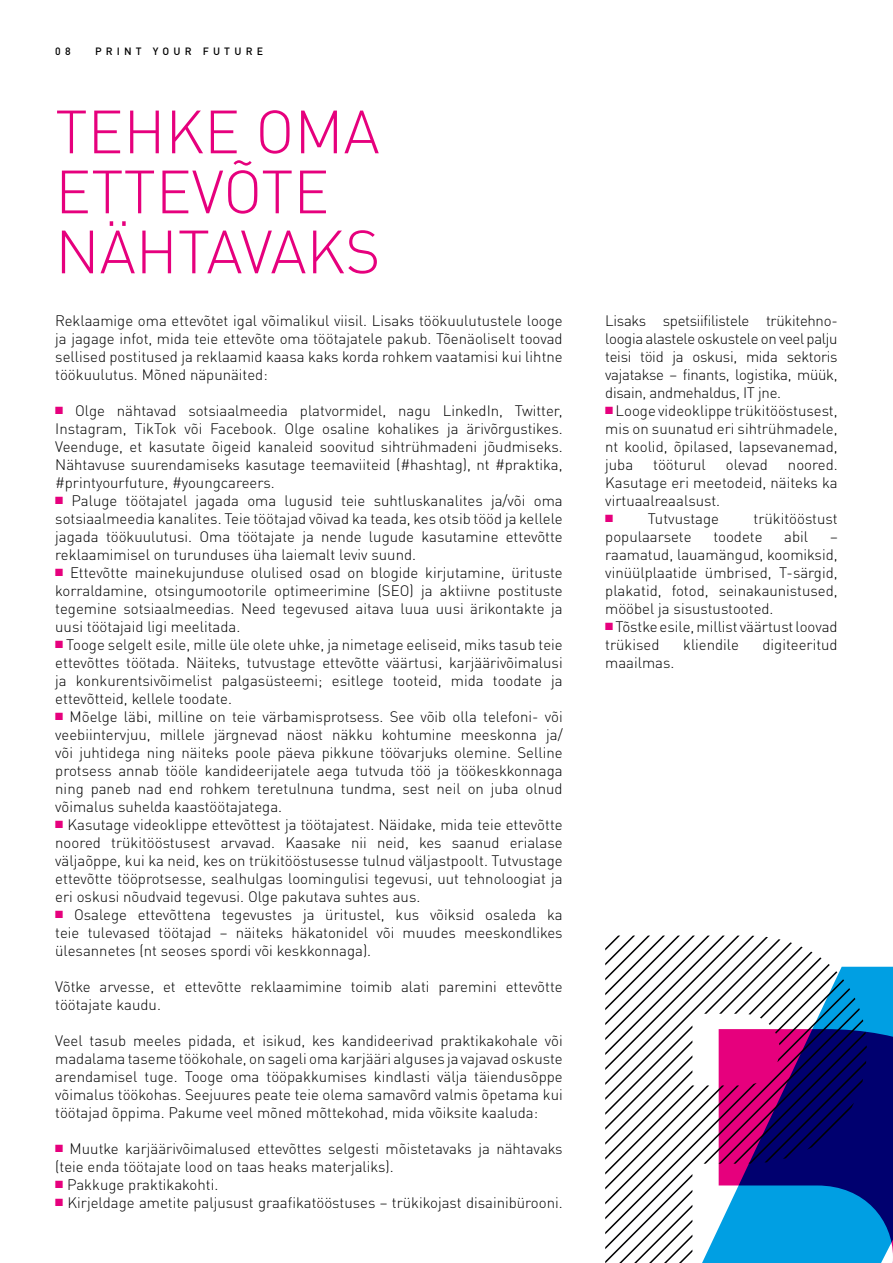
<style>
.page{position:relative;width:893px;height:1263px;background:#fff}
.page>*{position:absolute;margin:0;border:0;box-sizing:border-box;transform-origin:0 0}
.t1{font:300 60px/60px "DIN Pro";color:#e6007d}
.t2{font:300 15px/18px "DIN Pro";color:#000;text-align:justify}
.t3{font:500 10.5px "DIN Pro";letter-spacing:.4em;color:#000}
.s1{color:#e6007d}
</style>
<div class="page">
<svg style="left:605px;top:935px;width:288px;height:328px"></svg>
<svg style="left:605px;top:998px;width:38px;height:251px"></svg>
<svg style="left:643px;top:967px;width:250px;height:296px"></svg>
<p class="t3" style="left:55px;top:43px;width:17px">0 8</p>
<p class="t3" style="left:95px;top:43px;width:170px">PRINT YOUR FUTURE</p>
<h1 class="t1" style="left:55px;top:96px;width:327px">TEHKE OMA<br>ETTEVÕTE<br>NÄHTAVAKS</h1>
<p class="t2" style="left:55px;top:310px;width:509px">Reklaamige oma ettevõtet igal võimalikul viisil. Lisaks töökuulutustele looge ja jagage infot, mida teie ettevõte oma töötajatele pakub. Tõenäoliselt toovad sellised postitused ja reklaamid kaasa kaks korda rohkem vaatamisi kui lihtne töökuulutus. Mõned näpunäited:</p>
<p class="t2" style="left:55px;top:400px;width:509px"><span class="s1">■</span> Olge nähtavad sotsiaalmeedia platvormidel, nagu LinkedIn, Twitter, Instagram, TikTok või Facebook. Olge osaline kohalikes ja ärivõrgustikes.<br>Veenduge, et kasutate õigeid kanaleid soovitud sihtrühmadeni jõudmiseks.<br>Nähtavuse suurendamiseks kasutage teemaviiteid (#hashtag), nt #praktika, #printyourfuture, #youngcareers.</p>
<p class="t2" style="left:55px;top:490px;width:509px"><span class="s1">■</span> Paluge töötajatel jagada oma lugusid teie suhtluskanalites ja/või oma sotsiaalmeedia kanalites. Teie töötajad võivad ka teada, kes otsib tööd ja kellele jagada töökuulutusi. Oma töötajate ja nende lugude kasutamine ettevõtte reklaamimisel on turunduses üha laiemalt leviv suund.</p>
<p class="t2" style="left:55px;top:562px;width:509px"><span class="s1">■</span> Ettevõtte mainekujunduse olulised osad on blogide kirjutamine, ürituste korraldamine, otsingumootorile optimeerimine (SEO) ja aktiivne postituste tegemine sotsiaalmeedias. Need tegevused aitava luua uusi ärikontakte ja uusi töötajaid ligi meelitada.</p>
<p class="t2" style="left:55px;top:634px;width:509px"><span class="s1">■</span> Tooge selgelt esile, mille üle olete uhke, ja nimetage eeliseid, miks tasub teie ettevõttes töötada. Näiteks, tutvustage ettevõtte väärtusi, karjäärivõimalusi ja konkurentsivõimelist palgasüsteemi; esitlege tooteid, mida toodate ja ettevõtteid, kellele toodate.</p>
<p class="t2" style="left:55px;top:706px;width:509px"><span class="s1">■</span> Mõelge läbi, milline on teie värbamisprotsess. See võib olla telefoni- või veebiintervjuu, millele järgnevad näost näkku kohtumine meeskonna ja/ või juhtidega ning näiteks poole päeva pikkune töövarjuks olemine. Selline protsess annab tööle kandideerijatele aega tutvuda töö ja töökeskkonnaga ning paneb nad end rohkem teretulnuna tundma, sest neil on juba olnud võimalus suhelda kaastöötajatega.</p>
<p class="t2" style="left:55px;top:814px;width:509px"><span class="s1">■</span> Kasutage videoklippe ettevõttest ja töötajatest. Näidake, mida teie ettevõtte noored trükitööstusest arvavad. Kaasake nii neid, kes saanud erialase väljaõppe, kui ka neid, kes on trükitööstusesse tulnud väljastpoolt. Tutvustage ettevõtte tööprotsesse, sealhulgas loomingulisi tegevusi, uut tehnoloogiat ja eri oskusi nõudvaid tegevusi. Olge pakutava suhtes aus.</p>
<p class="t2" style="left:55px;top:904px;width:509px"><span class="s1">■</span> Osalege ettevõttena tegevustes ja üritustel, kus võiksid osaleda ka teie tulevased töötajad – näiteks häkatonidel või muudes meeskondlikes ülesannetes (nt seoses spordi või keskkonnaga).</p>
<p class="t2" style="left:55px;top:976px;width:509px">Võtke arvesse, et ettevõtte reklaamimine toimib alati paremini ettevõtte töötajate kaudu.</p>
<p class="t2" style="left:55px;top:1030px;width:509px">Veel tasub meeles pidada, et isikud, kes kandideerivad praktikakohale või madalama taseme töökohale, on sageli oma karjääri alguses ja vajavad oskuste arendamisel tuge. Tooge oma tööpakkumises kindlasti välja täiendusõppe võimalus töökohas. Seejuures peate teie olema samavõrd valmis õpetama kui töötajad õppima. Pakume veel mõned mõttekohad, mida võiksite kaaluda:</p>
<p class="t2" style="left:55px;top:1138px;width:509px"><span class="s1">■</span> Muutke karjäärivõimalused ettevõttes selgesti mõistetavaks ja nähtavaks (teie enda töötajate lood on taas heaks materjaliks).</p>
<p class="t2" style="left:55px;top:1174px;width:165px"><span class="s1">■</span> Pakkuge praktikakohti.</p>
<p class="t2" style="left:55px;top:1192px;width:509px"><span class="s1">■</span> Kirjeldage ametite paljusust graafikatööstuses – trükikojast disainibürooni.</p>
<p class="t2" style="left:605px;top:310px;width:234px">Lisaks spetsiifilistele trükitehno&shy;loogia alastele oskustele on veel palju teisi töid ja oskusi, mida sektoris vajatakse – finants, logistika, müük, disain, andmehaldus, IT jne.</p>
<p class="t2" style="left:605px;top:400px;width:234px"><span class="s1">■</span> Looge videoklippe trükitööstusest, mis on suunatud eri sihtrühmadele, nt koolid, õpilased, lapsevanemad, juba</p>
<p class="t2" style="left:605px;top:454px;width:234px;text-indent:183px">noored.<br>Kasutage eri meetodeid, näiteks ka virtuaalreaalsust.</p>
<p class="t2" style="left:605px;top:508px;width:115px"><span class="s1">■</span> Tutvustage</p>
<p class="t2" style="left:753px;top:508px;width:86px">trükitööstust</p>
<p class="t2" style="left:605px;top:526px;width:88px">populaarsete</p>
<p class="t2" style="left:713px;top:526px;width:51px">toodete</p>
<p class="t2" style="left:784px;top:526px;width:25px">abil</p>
<p class="t2" style="left:653px;top:454px;width:54px">tööturul</p>
<p class="t2" style="left:726px;top:454px;width:44px">olevad</p>
<p class="t2" style="left:605px;top:526px;width:234px;text-indent:225px">– raamatud, lauamängud, koomiksid, vinüülplaatide ümbrised, T-särgid, plakatid, fotod, seinakaunistused, mööbel ja sisustustooted.</p>
<p class="t2" style="left:605px;top:616px;width:234px"><span class="s1">■</span> Tõstke esile, millist väärtust loovad trükised</p>
<p class="t2" style="left:683px;top:634px;width:57px">kliendile</p>
<p class="t2" style="left:762px;top:634px;width:77px">digiteeritud</p>
<p class="t2" style="left:605px;top:652px;width:71px">maailmas.</p>
</div>
